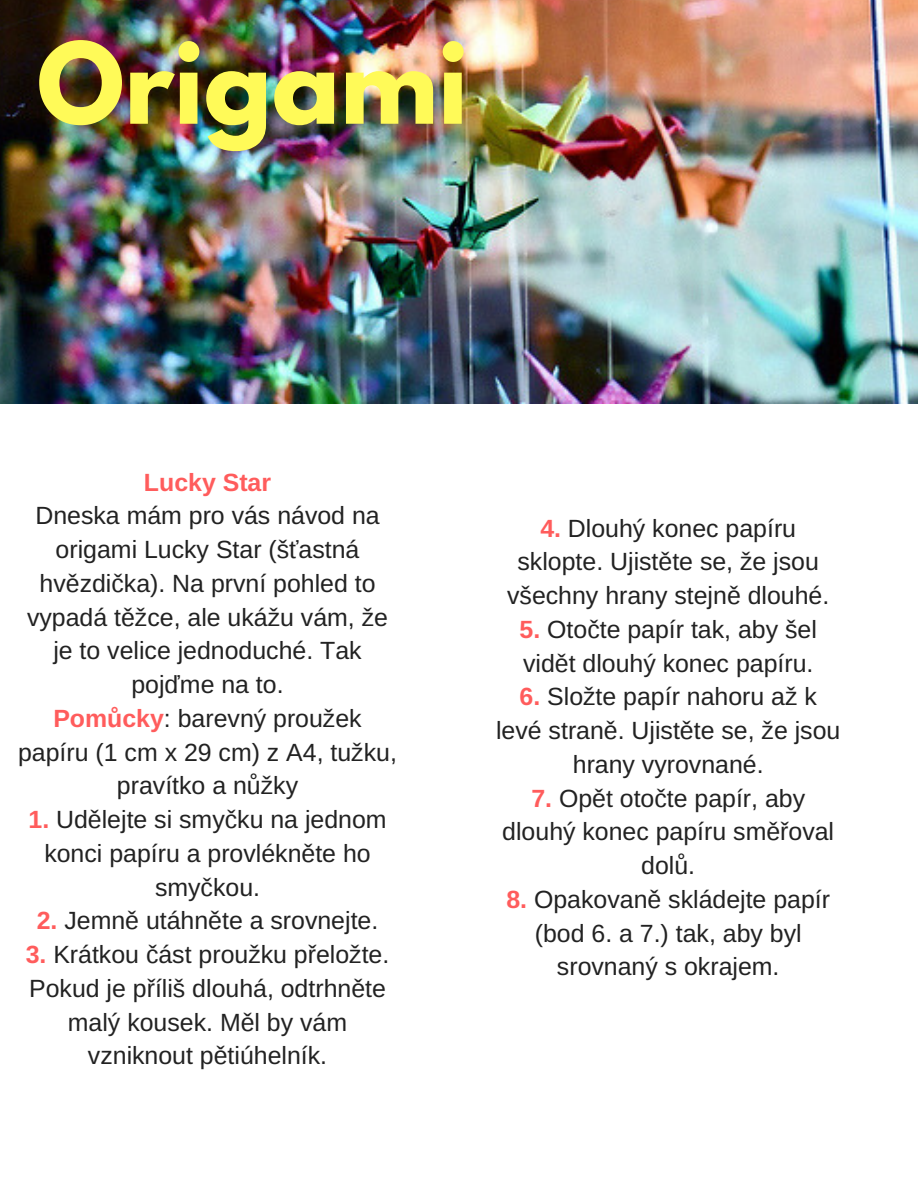
<style>
.page{position:relative;width:918px;height:1188px;background:#fff}
.page>*{position:absolute;margin:0;border:0;box-sizing:border-box;transform-origin:0 0}
.t1{font:700 99.6px "League Spartan";color:#fffa58}
.t2{font:24.9px/33.8px "Arimo";color:#222;text-align:center}
.t3{font:700 24.9px "Arimo";color:#ff5c5c}
.s1{font-family:"Liberation Sans"}
.s2{font-weight:700;color:#ff5c5c}
.s3{font-family:"Liberation Sans";font-weight:700;color:#ff5c5c}
</style>
<div class="page">
<img style="left:0;top:0;width:918px;height:404px">
<h1 class="t1" style="left:37px;top:34px;width:433px">Origami</h1>
<p class="t3" style="left:144px;top:468px;width:129px">Lucky Star</p>
<p class="t2" style="left:18px;top:499px;width:380px">Dneska mám pro vás návod na origami Lucky Star (<span class="s1">šť</span>astná hv<span class="s1">ě</span>zdi<span class="s1">č</span>ka). Na první pohled to vypadá t<span class="s1">ěž</span>ce, ale uká<span class="s1">ž</span>u vám, <span class="s1">ž</span>e je to velice jednoduché. Tak poj<span class="s1">ď</span>me na to.<br><span class="s2">Pom</span><span class="s3">ů</span><span class="s2">cky</span>: barevný prou<span class="s1">ž</span>ek papíru (1 cm x 29 cm) z A4, tu<span class="s1">ž</span>ku, pravítko a n<span class="s1">ůž</span>ky</p>
<p class="t2" style="left:29px;top:802px;width:360px"><span class="s2">1.</span> Ud<span class="s1">ě</span>lejte si smy<span class="s1">č</span>ku na jednom konci papíru a provlékn<span class="s1">ě</span>te ho smy<span class="s1">č</span>kou.</p>
<p class="t2" style="left:37px;top:904px;width:343px"><span class="s2">2.</span> Jemn<span class="s1">ě</span> utáhn<span class="s1">ě</span>te a srovnejte.</p>
<p class="t2" style="left:26px;top:937px;width:365px"><span class="s2">3.</span> Krátkou <span class="s1">č</span>ást prou<span class="s1">ž</span>ku p<span class="s1">ř</span>elo<span class="s1">ž</span>te.<br>Pokud je p<span class="s1">ř</span>íli<span class="s1">š</span> dlouhá, odtrhn<span class="s1">ě</span>te malý kousek. M<span class="s1">ě</span>l by vám vzniknout p<span class="s1">ě</span>tiúhelník.</p>
<p class="t2" style="left:507px;top:511px;width:324px"><span class="s2">4.</span> Dlouhý konec papíru sklopte. Ujist<span class="s1">ě</span>te se, <span class="s1">ž</span>e jsou v<span class="s1">š</span>echny hrany stejn<span class="s1">ě</span> dlouhé.</p>
<p class="t2" style="left:520px;top:612px;width:299px;text-align:left"><span class="s2">5.</span> Oto<span class="s1">č</span>te papír tak, aby <span class="s1">š</span>el vid<span class="s1">ě</span>t dlouhý konec papíru.</p>
<p class="t2" style="left:496px;top:680px;width:346px"><span class="s2">6.</span> Slo<span class="s1">ž</span>te papír nahoru a<span class="s1">ž</span> k levé stran<span class="s1">ě</span>. Ujist<span class="s1">ě</span>te se, <span class="s1">ž</span>e jsou hrany vyrovnané.</p>
<p class="t2" style="left:502px;top:781px;width:333px"><span class="s2">7.</span> Op<span class="s1">ě</span>t oto<span class="s1">č</span>te papír, aby dlouhý konec papíru sm<span class="s1">ěř</span>oval dol<span class="s1">ů</span>.</p>
<p class="t2" style="left:506px;top:882px;width:325px"><span class="s2">8.</span> Opakovan<span class="s1">ě</span> skládejte papír (bod 6. a 7.) tak, aby byl srovnaný s okrajem.</p>
</div>
